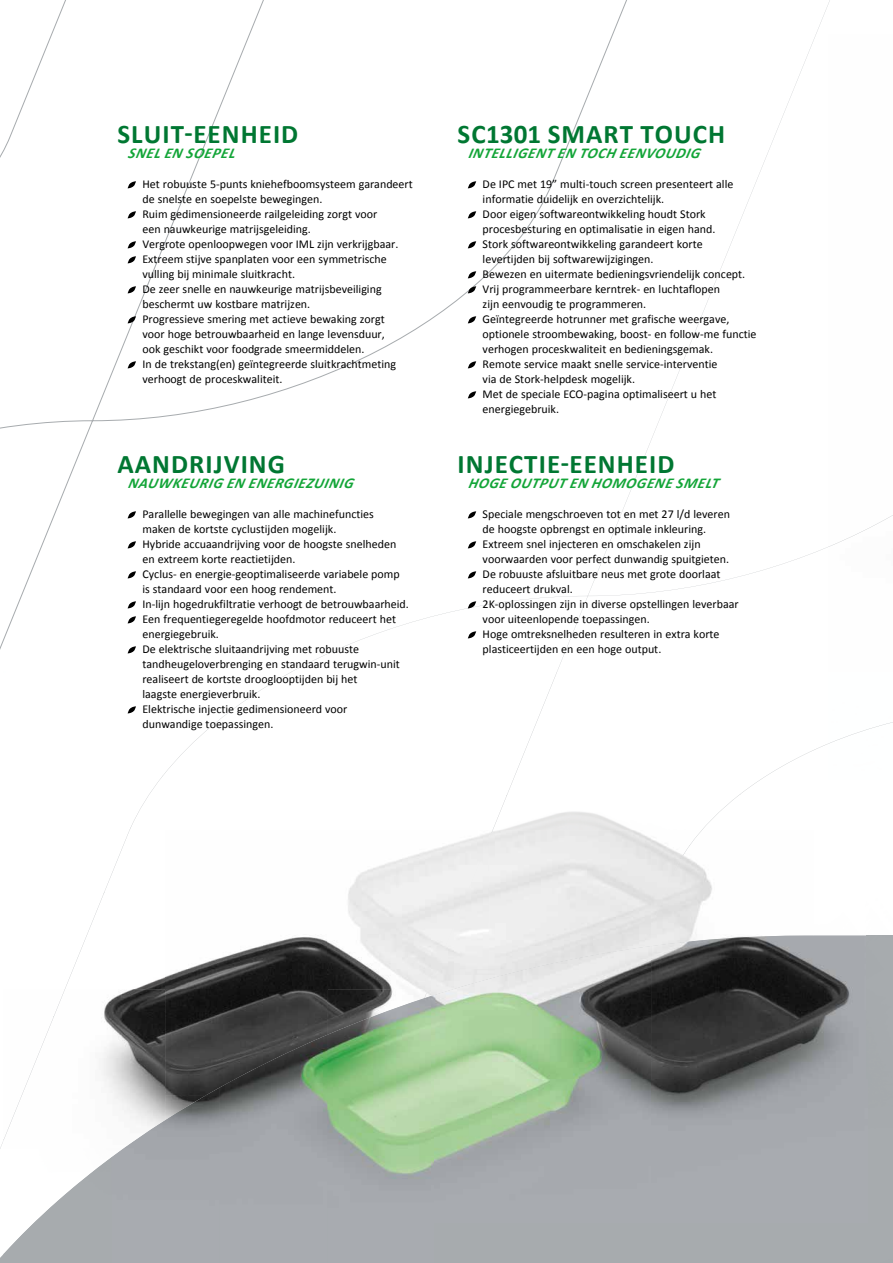
<style>
.page{position:relative;width:893px;height:1263px;background:#fff}
.page>*{position:absolute;margin:0;border:0;box-sizing:border-box;transform-origin:0 0}
.t1{font:700 27px "Calibri";letter-spacing:.04em;color:#007732}
.t2{font:italic 700 15px "Calibri";letter-spacing:.03em;color:#13a538}
.t3{font:12px/15px "Calibri";color:#000}
</style>
<div class="page">
<svg style="left:0;top:421px;width:93px;height:229px"></svg>
<svg style="left:92px;top:0;width:712px;height:421px"></svg>
<svg style="left:0;top:0;width:191px;height:308px"></svg>
<img style="left:135px;top:843px;width:354px;height:146px">
<img style="left:651px;top:839px;width:61px;height:96px">
<img style="left:102px;top:989px;width:63px;height:104px">
<img style="left:165px;top:989px;width:162px;height:99px">
<img style="left:327px;top:989px;width:97px;height:5px">
<img style="left:215px;top:672px;width:77px;height:52px">
<img style="left:507px;top:672px;width:50px;height:123px">
<img style="left:162px;top:723px;width:53px;height:53px">
<img style="left:130px;top:776px;width:33px;height:52px">
<img style="left:456px;top:795px;width:51px;height:125px">
<img style="left:104px;top:828px;width:27px;height:65px">
<img style="left:54px;top:893px;width:50px;height:124px">
<img style="left:424px;top:918px;width:33px;height:76px">
<img style="left:4px;top:1016px;width:50px;height:123px">
<img style="left:740px;top:743px;width:89px;height:51px">
<img style="left:689px;top:794px;width:51px;height:51px">
<img style="left:663px;top:845px;width:27px;height:51px">
<img style="left:643px;top:896px;width:21px;height:50px">
<img style="left:435px;top:946px;width:216px;height:277px">
<img style="left:651px;top:935px;width:175px;height:288px">
<img style="left:327px;top:994px;width:108px;height:269px">
<img style="left:219px;top:1035px;width:108px;height:228px">
<img style="left:111px;top:1088px;width:108px;height:175px">
<img style="left:58px;top:1157px;width:53px;height:106px">
<img style="left:4px;top:1201px;width:54px;height:62px">
<img style="left:829px;top:515px;width:64px;height:32px">
<img style="left:830px;top:722px;width:63px;height:21px">
<svg style="left:128px;top:181px;width:8px;height:7px"></svg>
<svg style="left:128px;top:211px;width:8px;height:7px"></svg>
<svg style="left:128px;top:241px;width:8px;height:7px"></svg>
<svg style="left:128px;top:256px;width:8px;height:7px"></svg>
<svg style="left:128px;top:286px;width:8px;height:7px"></svg>
<svg style="left:128px;top:316px;width:8px;height:7px"></svg>
<svg style="left:128px;top:361px;width:8px;height:7px"></svg>
<svg style="left:128px;top:511px;width:8px;height:7px"></svg>
<svg style="left:128px;top:541px;width:8px;height:7px"></svg>
<svg style="left:128px;top:571px;width:8px;height:7px"></svg>
<svg style="left:128px;top:601px;width:8px;height:7px"></svg>
<svg style="left:128px;top:616px;width:8px;height:7px"></svg>
<svg style="left:128px;top:646px;width:8px;height:7px"></svg>
<svg style="left:128px;top:706px;width:8px;height:7px"></svg>
<svg style="left:468px;top:181px;width:8px;height:7px"></svg>
<svg style="left:468px;top:211px;width:8px;height:7px"></svg>
<svg style="left:468px;top:241px;width:8px;height:7px"></svg>
<svg style="left:468px;top:271px;width:8px;height:7px"></svg>
<svg style="left:468px;top:286px;width:8px;height:7px"></svg>
<svg style="left:468px;top:316px;width:8px;height:7px"></svg>
<svg style="left:468px;top:361px;width:8px;height:7px"></svg>
<svg style="left:468px;top:391px;width:8px;height:7px"></svg>
<svg style="left:468px;top:511px;width:8px;height:7px"></svg>
<svg style="left:468px;top:541px;width:8px;height:7px"></svg>
<svg style="left:468px;top:571px;width:8px;height:7px"></svg>
<svg style="left:468px;top:601px;width:8px;height:7px"></svg>
<svg style="left:468px;top:631px;width:8px;height:7px"></svg>
<div style="left:826px;top:935px;width:67px;height:328px;background:#a6aaae"></div>
<h1 class="t1" style="left:117px;top:117px;width:182px">SLUIT-EENHEID</h1>
<p class="t2" style="left:128px;top:143px;width:112px">SNEL EN SOEPEL</p>
<p class="t3" style="left:142px;top:176px;width:272px">Het robuuste 5-punts kniehefboomsysteem garandeert de snelste en soepelste bewegingen.<br>Ruim gedimensioneerde railgeleiding zorgt voor<br>een nauwkeurige matrijsgeleiding.<br>Vergrote openloopwegen voor IML zijn verkrijgbaar.<br>Extreem stijve spanplaten voor een symmetrische vulling bij minimale sluitkracht.<br>De zeer snelle en nauwkeurige matrijsbeveiliging beschermt uw kostbare matrijzen.<br>Progressieve smering met actieve bewaking zorgt<br>voor hoge betrouwbaarheid en lange levensduur,<br>ook geschikt voor foodgrade smeermiddelen.<br>In de trekstang(en) geïntegreerde sluitkrachtmeting verhoogt de proceskwaliteit.</p>
<h1 class="t1" style="left:117px;top:447px;width:169px">AANDRIJVING</h1>
<p class="t2" style="left:128px;top:473px;width:230px">NAUWKEURIG EN ENERGIEZUINIG</p>
<p class="t3" style="left:142px;top:506px;width:268px">Parallelle bewegingen van alle machinefuncties maken de kortste cyclustijden mogelijk.<br>Hybride accuaandrijving voor de hoogste snelheden en extreem korte reactietijden.<br>Cyclus- en energie-geoptimaliseerde variabele pomp is standaard voor een hoog rendement.<br>In-lijn hogedrukfiltratie verhoogt de betrouwbaarheid.<br>Een frequentiegeregelde hoofdmotor reduceert het energiegebruik.<br>De elektrische sluitaandrijving met robuuste tandheugeloverbrenging en standaard terugwin-unit realiseert de kortste drooglooptijden bij het<br>laagste energieverbruik.<br>Elektrische injectie gedimensioneerd voor dunwandige toepassingen.</p>
<h1 class="t1" style="left:458px;top:117px;width:269px">SC1301 SMART TOUCH</h1>
<p class="t2" style="left:468px;top:143px;width:237px">INTELLIGENT EN TOCH EENVOUDIG</p>
<p class="t3" style="left:483px;top:176px;width:275px">De IPC met 19” multi-touch screen presenteert alle informatie duidelijk en overzichtelijk.<br>Door eigen softwareontwikkeling houdt Stork procesbesturing en optimalisatie in eigen hand.<br>Stork softwareontwikkeling garandeert korte levertijden bij softwarewijzigingen.<br>Bewezen en uitermate bedieningsvriendelijk concept.<br>Vrij programmeerbare kerntrek- en luchtaflopen<br>zijn eenvoudig te programmeren.<br>Geïntegreerde hotrunner met grafische weergave, optionele stroombewaking, boost- en follow-me functie verhogen proceskwaliteit en bedieningsgemak.<br>Remote service maakt snelle service-interventie<br>via de Stork-helpdesk mogelijk.<br>Met de speciale ECO-pagina optimaliseert u het energiegebruik.</p>
<h1 class="t1" style="left:458px;top:447px;width:218px">INJECTIE-EENHEID</h1>
<p class="t2" style="left:468px;top:473px;width:252px">HOGE OUTPUT EN HOMOGENE SMELT</p>
<p class="t3" style="left:483px;top:506px;width:258px">Speciale mengschroeven tot en met 27 l/d leveren de hoogste opbrengst en optimale inkleuring.<br>Extreem snel injecteren en omschakelen zijn voorwaarden voor perfect dunwandig spuitgieten.<br>De robuuste afsluitbare neus met grote doorlaat reduceert drukval.<br>2K-oplossingen zijn in diverse opstellingen leverbaar voor uiteenlopende toepassingen.<br>Hoge omtreksnelheden resulteren in extra korte plasticeertijden en een hoge output.</p>
</div>
